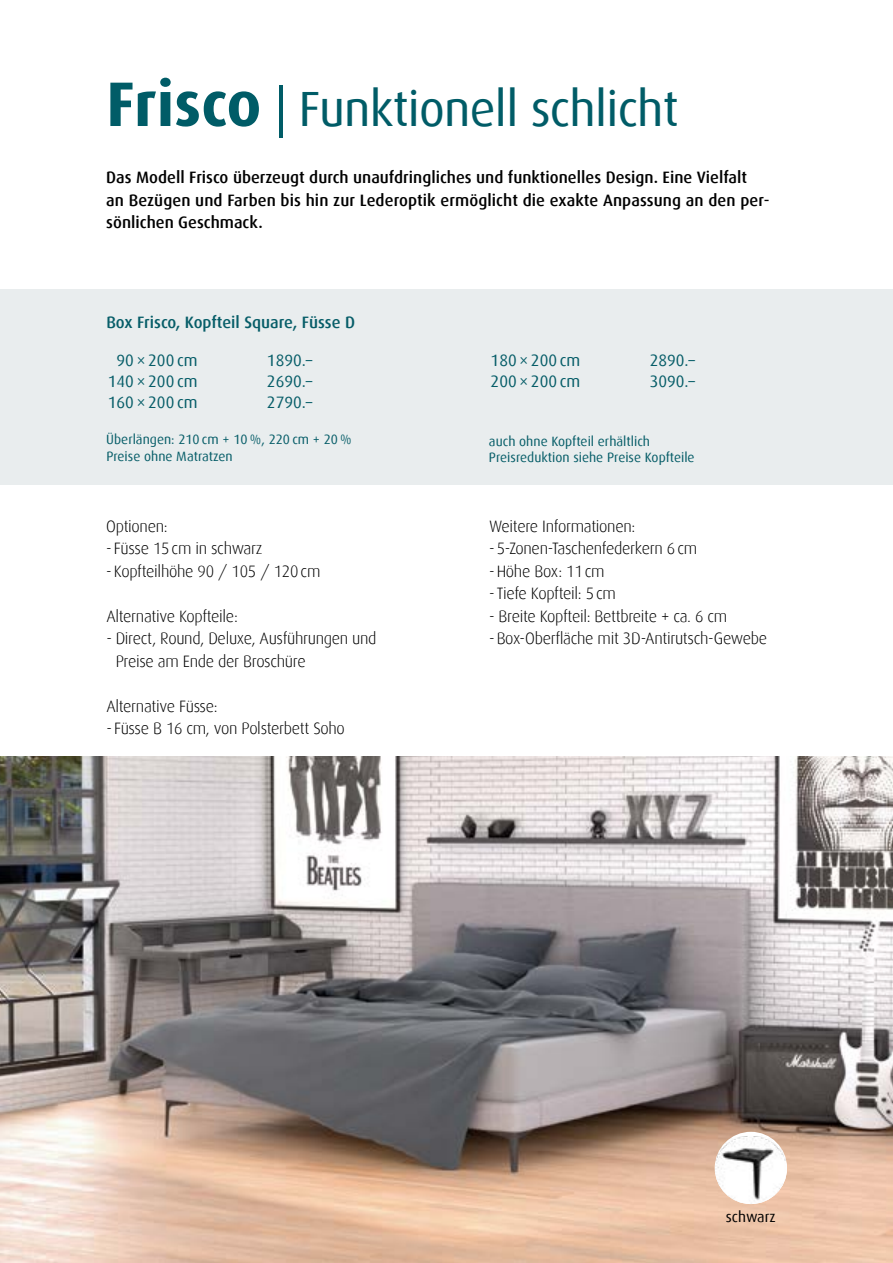
<style>
.page{position:relative;width:893px;height:1263px;background:#fff}
.page>*{position:absolute;margin:0;border:0;box-sizing:border-box;transform-origin:0 0}
.t1{font:49.5px "Dax";letter-spacing:-.015em;color:#005c67}
.t2{font:300 16.5px/22.5px "Dax";letter-spacing:-.02em;color:#000}
.t3{font:500 16.5px/22.5px "Dax";color:#000}
.t4{font:16.5px "Dax";color:#065d68}
.t5{font:500 16.5px "Dax";color:#065d68}
.t6{font:15px "Dax";color:#000}
.t7{font:13.5px/16.2px "Dax";color:#065d68}
.s1{font-weight:700;font-size:63px}
.s2{font-size:52.5px}
</style>
<div class="page">
<img style="left:0;top:757px;width:893px;height:506px">
<div style="left:0;top:289px;width:893px;height:196px;background:#e9edee"></div>
<img style="left:715px;top:1135px;width:72px;height:69px">
<h1 class="t1" style="left:106px;top:81px;width:574px"><span class="s1">Frisco</span> <span class="s2">|</span> Funktionell schlicht</h1>
<p class="t3" style="left:106px;top:166px;width:665px">Das Modell Frisco überzeugt durch unaufdringliches und funktionelles Design. Eine Vielfalt<br>an Bezügen und Farben bis hin zur Lederoptik ermöglicht die exakte Anpassung an den per&shy;sönlichen Geschmack.</p>
<p class="t5" style="left:106px;top:313px;width:250px">Box Frisco, Kopfteil Square, Füsse D</p>
<p class="t4" style="left:117px;top:351px;width:83px">90 × 200 cm</p>
<p class="t4" style="left:267px;top:351px;width:47px">1890.–</p>
<p class="t4" style="left:108px;top:372px;width:91px">140 × 200 cm</p>
<p class="t4" style="left:267px;top:372px;width:47px">2690.–</p>
<p class="t4" style="left:108px;top:393px;width:91px">160 × 200 cm</p>
<p class="t4" style="left:267px;top:393px;width:47px">2790.–</p>
<p class="t7" style="left:106px;top:432px;width:247px">Überlängen: 210 cm + 10 %, 220 cm + 20 %<br>Preise ohne Matratzen</p>
<p class="t2" style="left:106px;top:515px;width:63px">Optionen:</p>
<p class="t2" style="left:106px;top:537px;width:158px">- Füsse 15cm in schwarz</p>
<p class="t2" style="left:106px;top:560px;width:216px">- Kopfteilhöhe 90 / 105 / 120 cm</p>
<p class="t2" style="left:106px;top:605px;width:133px">Alternative Kopfteile:</p>
<p class="t2" style="left:116px;top:627px;width:262px;text-indent:-9px">- Direct, Round, Deluxe, Ausführungen und<br>Preise am Ende der Broschüre</p>
<p class="t2" style="left:106px;top:695px;width:113px">Alternative Füsse:</p>
<p class="t2" style="left:106px;top:718px;width:240px">- Füsse B 16 cm, von Polsterbett Soho</p>
<p class="t4" style="left:491px;top:351px;width:91px">180 × 200 cm</p>
<p class="t4" style="left:650px;top:351px;width:47px">2890.–</p>
<p class="t4" style="left:491px;top:372px;width:91px">200 × 200 cm</p>
<p class="t4" style="left:650px;top:372px;width:47px">3090.–</p>
<p class="t7" style="left:489px;top:433px;width:207px">auch ohne Kopfteil erhältlich<br>Preisreduktion siehe Preise Kopfteile</p>
<p class="t2" style="left:489px;top:515px;width:210px">Weitere Informationen: -5-Zonen-Taschenfederkern 6cm -Höhe Box: 11cm</p>
<p class="t2" style="left:489px;top:582px;width:129px">- Tiefe Kopfteil: 5cm</p>
<p class="t2" style="left:489px;top:605px;width:240px">- Breite Kopfteil: Bettbreite + ca. 6 cm</p>
<p class="t2" style="left:489px;top:627px;width:280px">- Box-Oberfläche mit 3D-Antirutsch-Gewebe</p>
<p class="t6" style="left:726px;top:1208px;width:51px">schwarz</p>
</div>
